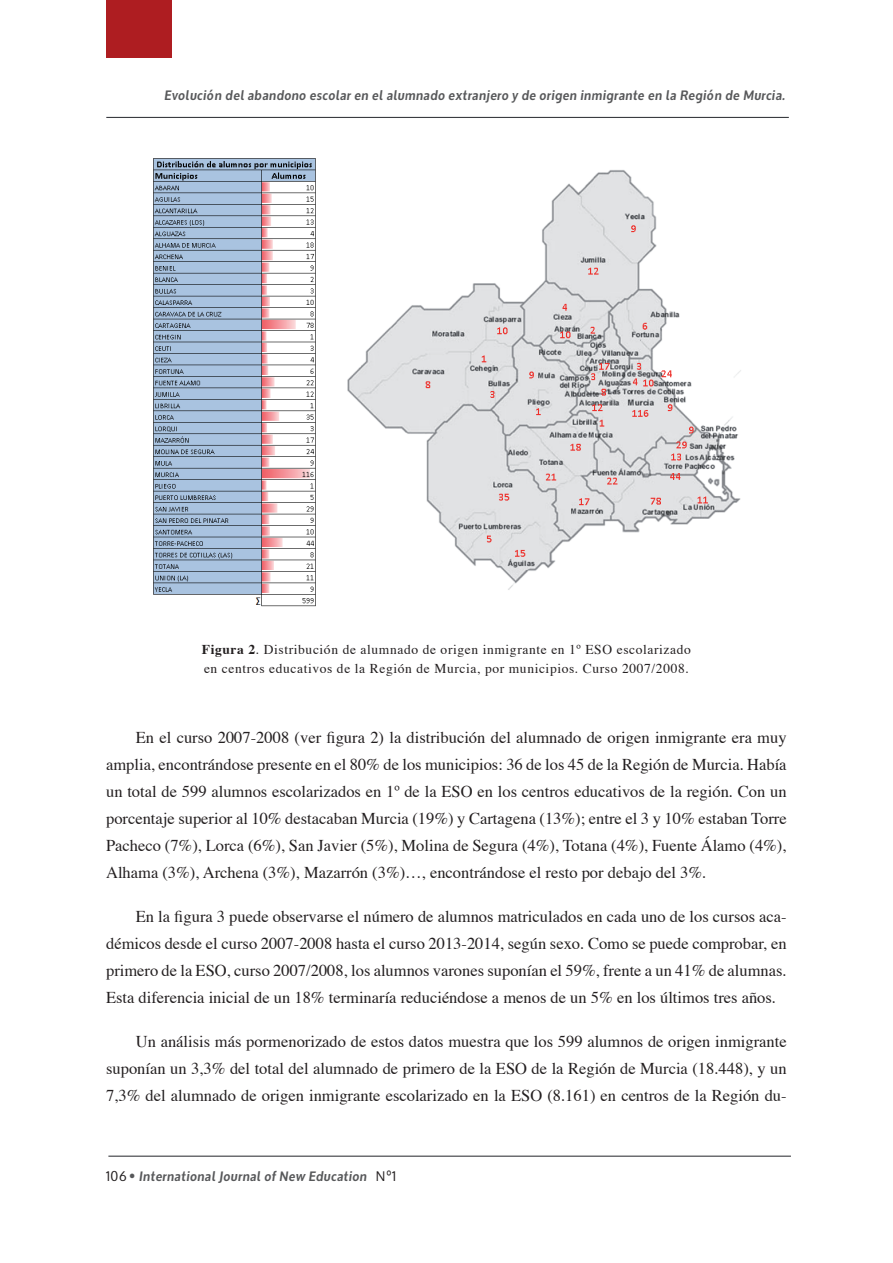
<style>
.page{position:relative;width:893px;height:1263px;background:#fff}
.page>*{position:absolute;margin:0;border:0;box-sizing:border-box;transform-origin:0 0}
.t1{font:500 33px "Futura";color:#57585a}
.t2{font:16.5px/27px "Times";color:#231f20;text-align:justify}
.t3{font:13.5px/19.5px "Times";letter-spacing:.045em;color:#231f20}
.t4{font:italic 700 13.5px "Oxygen";letter-spacing:.045em;color:#57585a;scale:.96 1}
.t5{font:13.5px "Oxygen";color:#231f20;scale:.96 1}
.s1{font-weight:700}
.s2{font-weight:400;font-style:normal;color:#231f20}
</style>
<div class="page">
<hr style="left:106px;top:117px;width:683px;height:1px;background:#3a3c41">
<div style="left:106px;top:0;width:66px;height:57px;background:#ae1d21"></div>
<hr style="left:108px;top:1155px;width:683px;height:2px;background:#3a3c41">
<img style="left:153px;top:158px;width:588px;height:449px">
<p class="t4" style="left:164px;top:86px;width:648px">Evolución del abandono escolar en el alumnado extranjero y de origen inmigrante en la Región de Murcia.</p>
<p class="t3" style="left:202px;top:640px;width:490px"><span class="s1">Figura 2</span>. Distribución de alumnado de origen inmigrante en 1º ESO escolarizado en centros educativos de la Región de Murcia, por municipios. Curso 2007/2008.</p>
<p class="t2" style="left:106px;top:725px;width:682px;text-indent:30px">En el curso 2007-2008 (ver figura 2) la distribución del alumnado de origen inmigrante era muy amplia, encontrándose presente en el 80% de los municipios: 36 de los 45 de la Región de Murcia. Había un total de 599 alumnos escolarizados en 1º de la ESO en los centros educativos de la región. Con un porcentaje superior al 10% destacaban Murcia (19%) y Cartagena (13%); entre el 3 y 10% estaban Torre Pacheco (7%), Lorca (6%), San Javier (5%), Molina de Segura (4%), Totana (4%), Fuente Álamo (4%), Alhama (3%), Archena (3%), Mazarrón (3%)…, encontrándose el resto por debajo del 3%.</p>
<p class="t2" style="left:106px;top:904px;width:682px;text-indent:30px">En la figura 3 puede observarse el número de alumnos matriculados en cada uno de los cursos aca&shy;démicos desde el curso 2007-2008 hasta el curso 2013-2014, según sexo. Como se puede comprobar, en primero de la ESO, curso 2007/2008, los alumnos varones suponían el 59%, frente a un 41% de alumnas.<br>Esta diferencia inicial de un 18% terminaría reduciéndose a menos de un 5% en los últimos tres años.</p>
<p class="t2" style="left:106px;top:1029px;width:682px;text-indent:30px">Un análisis más pormenorizado de estos datos muestra que los 599 alumnos de origen inmigrante suponían un 3,3% del total del alumnado de primero de la ESO de la Región de Murcia (18.448), y un 7,3% del alumnado de origen inmigrante escolarizado en la ESO (8.161) en centros de la Región du-</p>
<p class="t5" style="left:106px;top:1167px;width:23px">106</p>
<h1 class="t1" style="left:127px;top:1153px;width:12px">·</h1>
<p class="t4" style="left:139px;top:1167px;width:270px">International Journal of New Education <span class="s2">Nº1</span></p>
</div>
